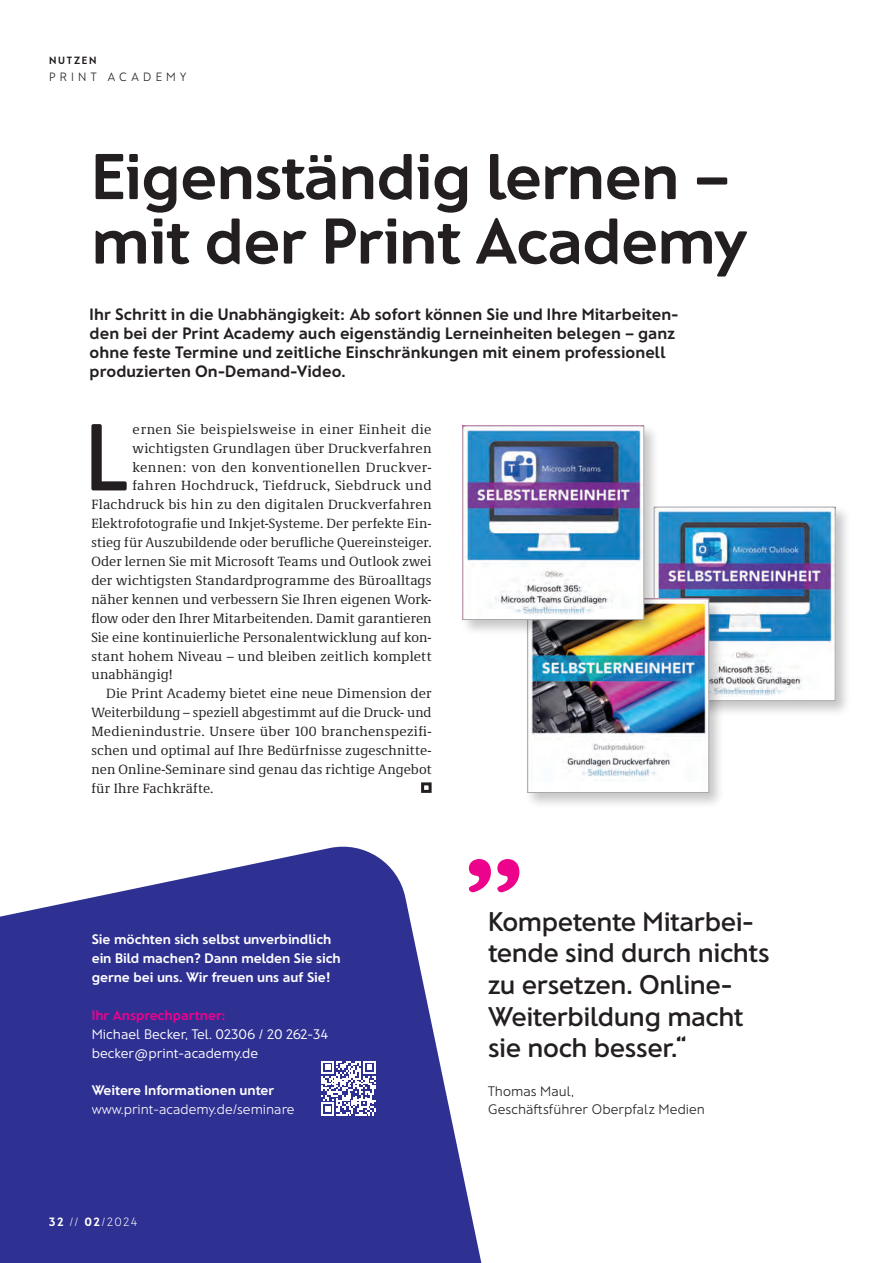
<style>
.page{position:relative;width:893px;height:1263px;background:#fff}
.page>*{position:absolute;margin:0;border:0;box-sizing:border-box;transform-origin:0 0}
.t1{font:600 94.8px "Franz Sans";color:#231f20}
.t2{font:700 64.5px/64.5px "Franz Sans";letter-spacing:-.01em;color:#231f20}
.t3{font:600 27px/31.5px "Franz Sans";letter-spacing:-.015em;color:#231f20}
.t4{font:700 16.5px/18.9px "Franz Sans";letter-spacing:.005em;color:#231f20}
.t5{font:13.8px "Demos Next Pro";letter-spacing:.01em;color:#231f20}
.t6{font:700 13.8px/18.9px "Franz Sans";color:#fff}
.t7{font:300 13.8px/18.9px "Franz Sans";color:#fff}
.t8{font:300 13.8px/18px "Franz Sans";color:#231f20}
.t9{font:300 13.8px "Franz Sans";color:#fff}
.t10{font:700 13.8px "Franz Sans";color:#ed028c}
.t11{font:300 12px "Franz Sans";letter-spacing:.36em;color:#231f20}
.t12{font:200 12px "Franz Sans";color:#fff}
.t13{font:700 10.5px "Franz Sans";letter-spacing:.175em;color:#231f20}
.s1{font-weight:700}
</style>
<div class="page">
<svg style="left:0;top:846px;width:503px;height:417px;fill:#2e3092"></svg>
<div style="left:421px;top:782px;width:11px;height:11px;border:3px solid #231f20"></div>
<svg style="left:321px;top:1061px;width:55px;height:55px"></svg>
<svg style="left:469px;top:859px;width:50px;height:33px"></svg>
<hr style="left:892px;top:1161px;width:1px;height:102px;background:#b0c6d2">
<div style="left:651px;top:504px;width:200px;height:213px;background:#231f20;opacity:.25"></div>
<img style="left:660px;top:509px;width:174px;height:190px">
<div style="left:654px;top:507px;width:182px;height:194px;border:1px solid #a8a9ad"></div>
<div style="left:525px;top:596px;width:200px;height:213px;background:#231f20;opacity:.25"></div>
<img style="left:529px;top:600px;width:178px;height:191px">
<div style="left:527px;top:598px;width:182px;height:195px;border:1px solid #a8a9ad"></div>
<div style="left:460px;top:423px;width:200px;height:213px;background:#231f20;opacity:.25"></div>
<img style="left:464px;top:427px;width:178px;height:191px">
<div style="left:462px;top:425px;width:182px;height:195px;border:1px solid #a8a9ad"></div>
<p class="t13" style="left:49px;top:55px;width:49px">NUTZEN</p>
<p class="t11" style="left:49px;top:70px;width:139px">PRINT ACADEMY</p>
<h2 class="t2" style="left:91px;top:145px;width:658px">Eigenständig lernen – mit der Print Academy</h2>
<p class="t4" style="left:90px;top:305px;width:590px">Ihr Schritt in die Unabhängigkeit: Ab sofort können Sie und Ihre Mitarbeiten&shy;den bei der Print Academy auch eigenständig Lerneinheiten belegen – ganz ohne feste Termine und zeitliche Einschränkungen mit einem professionell produzierten On-Demand-Video.</p>
<h1 class="t1" style="left:85px;top:405px;width:45px">L</h1>
<p class="t5" style="left:132px;top:420px;width:301px">ernen Sie beispielsweise in einer Einheit die</p>
<p class="t5" style="left:132px;top:439px;width:301px">wichtigsten Grundlagen über Druckverfahren</p>
<p class="t5" style="left:132px;top:458px;width:301px">kennen: von den konventionellen Druckver-</p>
<p class="t5" style="left:132px;top:477px;width:301px">fahren Hochdruck, Tiefdruck, Siebdruck und</p>
<p class="t5" style="left:91px;top:495px;width:342px">Flachdruck bis hin zu den digitalen Druckverfahren</p>
<p class="t5" style="left:91px;top:514px;width:342px">Elektrofotografie und Inkjet-Systeme. Der perfekte Ein-</p>
<p class="t5" style="left:91px;top:533px;width:342px">stieg für Auszubildende oder berufliche Quereinsteiger.</p>
<p class="t5" style="left:91px;top:552px;width:342px">Oder lernen Sie mit Microsoft Teams und Outlook zwei</p>
<p class="t5" style="left:91px;top:571px;width:342px">der wichtigsten Standardprogramme des Büroalltags</p>
<p class="t5" style="left:91px;top:590px;width:342px">näher kennen und verbessern Sie Ihren eigenen Work-</p>
<p class="t5" style="left:91px;top:609px;width:342px">flow oder den Ihrer Mitarbeitenden. Damit garantieren</p>
<p class="t5" style="left:91px;top:628px;width:342px">Sie eine kontinuierliche Personalentwicklung auf kon-</p>
<p class="t5" style="left:91px;top:647px;width:342px">stant hohem Niveau – und bleiben zeitlich komplett</p>
<p class="t5" style="left:91px;top:666px;width:83px">unabhängig!</p>
<p class="t5" style="left:106px;top:684px;width:327px">Die Print Academy bietet eine neue Dimension der</p>
<p class="t5" style="left:91px;top:703px;width:342px">Weiterbildung – speziell abgestimmt auf die Druck- und</p>
<p class="t5" style="left:91px;top:722px;width:342px">Medienindustrie. Unsere über 100 branchenspezifi-</p>
<p class="t5" style="left:91px;top:741px;width:342px">schen und optimal auf Ihre Bedürfnisse zugeschnitte-</p>
<p class="t5" style="left:91px;top:760px;width:342px">nen Online-Seminare sind genau das richtige Angebot</p>
<p class="t5" style="left:91px;top:779px;width:124px">für Ihre Fachkräfte.</p>
<p class="t6" style="left:92px;top:930px;width:251px">Sie möchten sich selbst unverbindlich ein Bild machen? Dann melden Sie sich gerne bei uns. Wir freuen uns auf Sie!</p>
<p class="t10" style="left:92px;top:1007px;width:136px">Ihr Ansprechpartner:</p>
<p class="t7" style="left:92px;top:1024px;width:238px">Michael Becker, Tel. 02306 / 20 262-34 becker@print-academy.de</p>
<p class="t6" style="left:92px;top:1081px;width:184px">Weitere Informationen unter</p>
<p class="t9" style="left:92px;top:1102px;width:204px">www.print-academy.de/seminare</p>
<p class="t12" style="left:49px;top:1215px;width:90px"><span class="s1">32</span> // <span class="s1">02</span>/2024</p>
<h3 class="t3" style="left:488px;top:906px;width:283px">Kompetente Mitarbei&shy;tende sind durch nichts zu ersetzen. Online-<br>Weiterbildung macht sie noch besser.“</h3>
<p class="t8" style="left:488px;top:1082px;width:218px">Thomas Maul,<br>Geschäftsführer Oberpfalz Medien</p>
</div>
